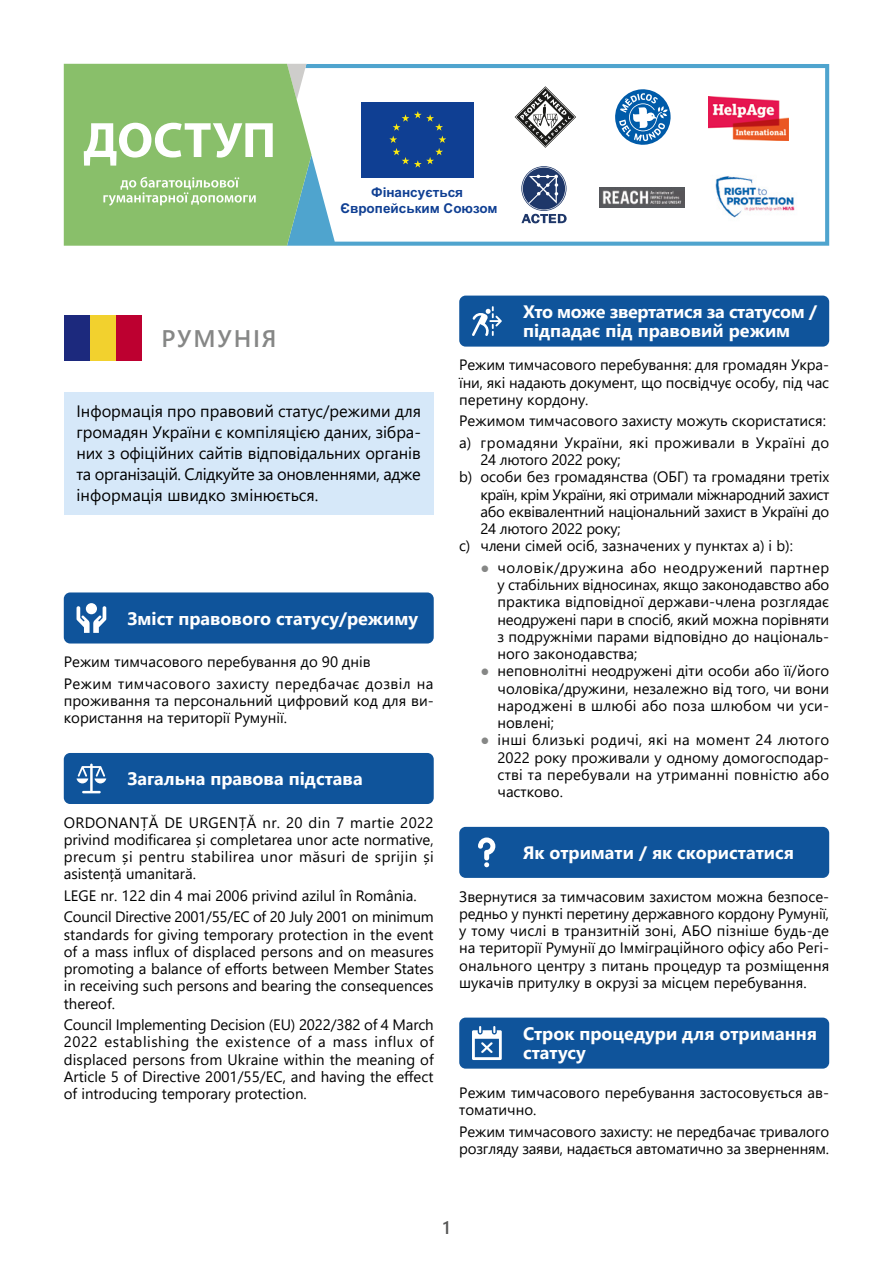
<style>
.page{position:relative;width:893px;height:1263px;background:#fff}
.page>*{position:absolute;margin:0;border:0;box-sizing:border-box;transform-origin:0 0}
.Osnovnoy{font:600 24px "Segoe UI";letter-spacing:.08em;color:#868786}
.t1{font:700 18px/19.5px "Segoe UI";color:#fff}
.t2{font:600 18px "Segoe UI";color:#565655}
.Osnovnoy-2{font:16.5px/21px "Segoe UI";color:#000;text-align:justify}
.Osnovnoy-3{font:15px/17.2px "Segoe UI";color:#000;text-align:justify}
.t3{font:700 13.5px/16.2px "Arial";color:#0f3f93;text-align:center}
.s1{color:#868786}
</style>
<div class="page">
<svg style="left:311px;top:64px;width:518px;height:182px"></svg>
<img style="left:705px;top:170px;width:99px;height:54px">
<img style="left:599px;top:187px;width:85px;height:21px">
<svg style="left:515px;top:86px;width:61px;height:62px"></svg>
<svg style="left:521px;top:166px;width:46px;height:57px"></svg>
<svg style="left:614px;top:89px;width:57px;height:57px"></svg>
<img style="left:709px;top:96px;width:79px;height:44px">
<div style="left:359px;top:100px;width:117px;height:79px;background:linear-gradient(to bottom,#0f3f93,#0f3f93)"></div>
<div style="left:362px;top:102px;width:112px;height:75px;background:#0f3f93"></div>
<svg style="left:389px;top:111px;width:57px;height:57px"></svg>
<svg style="left:64px;top:64px;width:247px;height:182px;background:#95c57d"></svg>
<div style="left:64px;top:592px;width:370px;height:51px;background:#0f549b;border-radius:6px"></div>
<svg style="left:77px;top:606px;width:29px;height:27px"></svg>
<div style="left:86px;top:603px;width:11px;height:11px;background:#fff;border-radius:50%"></div>
<div style="left:64px;top:753px;width:370px;height:51px;background:#0f549b;border-radius:6px"></div>
<svg style="left:77px;top:764px;width:29px;height:29px"></svg>
<div style="left:459px;top:296px;width:370px;height:51px;background:#0f549b;border-radius:6px"></div>
<svg style="left:472px;top:306px;width:30px;height:30px"></svg>
<div style="left:459px;top:827px;width:370px;height:51px;background:#0f549b;border-radius:6px"></div>
<svg style="left:478px;top:837px;width:17px;height:30px"></svg>
<div style="left:459px;top:1017px;width:370px;height:52px;background:#0f549b;border-radius:6px"></div>
<svg style="left:472px;top:1026px;width:30px;height:34px"></svg>
<div style="left:64px;top:316px;width:26px;height:45px;background:#1c297d"></div>
<div style="left:90px;top:316px;width:26px;height:45px;background:#f2d12e"></div>
<div style="left:116px;top:316px;width:26px;height:45px;background:#bd0030"></div>
<div style="left:64px;top:392px;width:370px;height:123px;background:#d6e8f9"></div>
<p class="Osnovnoy" style="left:161px;top:316px;width:116px">РУМУНІЯ</p>
<p class="t3" style="left:340px;top:184px;width:159px">Фінансується<br>Європейським Союзом</p>
<p class="t1" style="left:523px;top:300px;width:295px">Хто може звертатися за статусом / підпадає під правовий режим</p>
<p class="Osnovnoy-2" style="left:77px;top:399px;width:346px">Інформація про правовий статус/режими для громадян України є компіляцією даних, зібра&shy;них з офіційних сайтів відповідальних органів та організацій. Слідкуйте за оновленнями, адже інформація швидко змінюється.</p>
<p class="t1" style="left:128px;top:607px;width:292px">Зміст правового статусу/режиму</p>
<p class="Osnovnoy-3" style="left:64px;top:652px;width:308px">Режим тимчасового перебування до 90 днів</p>
<p class="Osnovnoy-3" style="left:64px;top:673px;width:371px">Режим тимчасового захисту передбачає дозвіл на проживання та персональний цифровий код для ви&shy;користання на території Румунії.</p>
<p class="t1" style="left:128px;top:767px;width:237px">Загальна правова підстава</p>
<p class="Osnovnoy-3" style="left:64px;top:812px;width:371px">ORDONANȚĂ DE URGENȚĂ nr. 20 din 7 martie 2022 privind modificarea și completarea unor acte normative, precum și pentru stabilirea unor măsuri de sprijin și asistență umanitară.</p>
<p class="Osnovnoy-3" style="left:64px;top:886px;width:355px">LEGE nr. 122 din 4 mai 2006 privind azilul în România.</p>
<p class="Osnovnoy-3" style="left:64px;top:907px;width:372px">Council Directive 2001/55/EC of 20 July 2001 on minimum standards for giving temporary protection in the event of a mass influx of displaced persons and on measures promoting a balance of efforts between Member States in receiving such persons and bearing the consequences thereof.</p>
<p class="Osnovnoy-3" style="left:64px;top:1015px;width:371px">Council Implementing Decision (EU) 2022/382 of 4 March 2022 establishing the existence of a mass influx of displaced persons from Ukraine within the meaning of Article 5 of Directive 2001/55/EC, and having the effect of introducing temporary protection.</p>
<p class="Osnovnoy-3" style="left:459px;top:355px;width:371px">Режим тимчасового перебування: для громадян Укра&shy;їни, які надають документ, що посвідчує особу, під час перетину кордону.</p>
<p class="Osnovnoy-3" style="left:459px;top:411px;width:368px">Режимом тимчасового захисту можуть скористатися:</p>
<p class="Osnovnoy-3" style="left:480px;top:432px;width:350px;text-indent:-21px">a) громадяни України, які проживали в Україні до<br>24 лютого 2022 року;</p>
<p class="Osnovnoy-3" style="left:480px;top:467px;width:350px;text-indent:-21px">b) особи без громадянства (ОБГ) та громадяни третіх країн, крім України, які отримали міжнародний захист або еквівалентний національний захист в Україні до 24 лютого 2022 року;</p>
<p class="Osnovnoy-3" style="left:459px;top:536px;width:335px">c) члени сімей осіб, зазначених у пунктах a) і b):</p>
<p class="Osnovnoy-3" style="left:497px;top:557px;width:333px;text-indent:-17px"><span class="s1">●</span> чоловік/дружина або неодружений партнер у стабільних відносинах, якщо законодавство або практика відповідної держави-члена розглядає неодружені пари в спосіб, який можна порівняти з подружніми парами відповідно до національ&shy;ного законодавства;</p>
<p class="Osnovnoy-3" style="left:497px;top:661px;width:333px;text-indent:-17px"><span class="s1">●</span> неповнолітні неодружені діти особи або її/його чоловіка/дружини, незалежно від того, чи вони народжені в шлюбі або поза шлюбом чи уси&shy;новлені;</p>
<p class="Osnovnoy-3" style="left:497px;top:730px;width:333px;text-indent:-17px"><span class="s1">●</span> інші близькі родичі, які на момент 24 лютого 2022 року проживали у одному домогосподар&shy;стві та перебували на утриманні повністю або частково.</p>
<p class="t1" style="left:523px;top:841px;width:272px">Як отримати / як скористатися</p>
<p class="Osnovnoy-3" style="left:459px;top:886px;width:371px">Звернутися за тимчасовим захистом можна безпосе&shy;редньо у пункті перетину державного кордону Румунії, у тому числі в транзитній зоні, АБО пізніше будь-де на території Румунії до Імміграційного офісу або Регі&shy;онального центру з питань процедур та розміщення шукачів притулку в окрузі за місцем перебування.</p>
<p class="t1" style="left:523px;top:1022px;width:295px">Строк процедури для отримання статусу</p>
<p class="Osnovnoy-3" style="left:459px;top:1083px;width:371px">Режим тимчасового перебування застосовується ав&shy;томатично.</p>
<p class="Osnovnoy-3" style="left:459px;top:1121px;width:372px">Режим тимчасового захисту: не передбачає тривалого розгляду заяви, надається автоматично за зверненням.</p>
<p class="t2" style="left:443px;top:1210px;width:9px">1</p>
</div>
